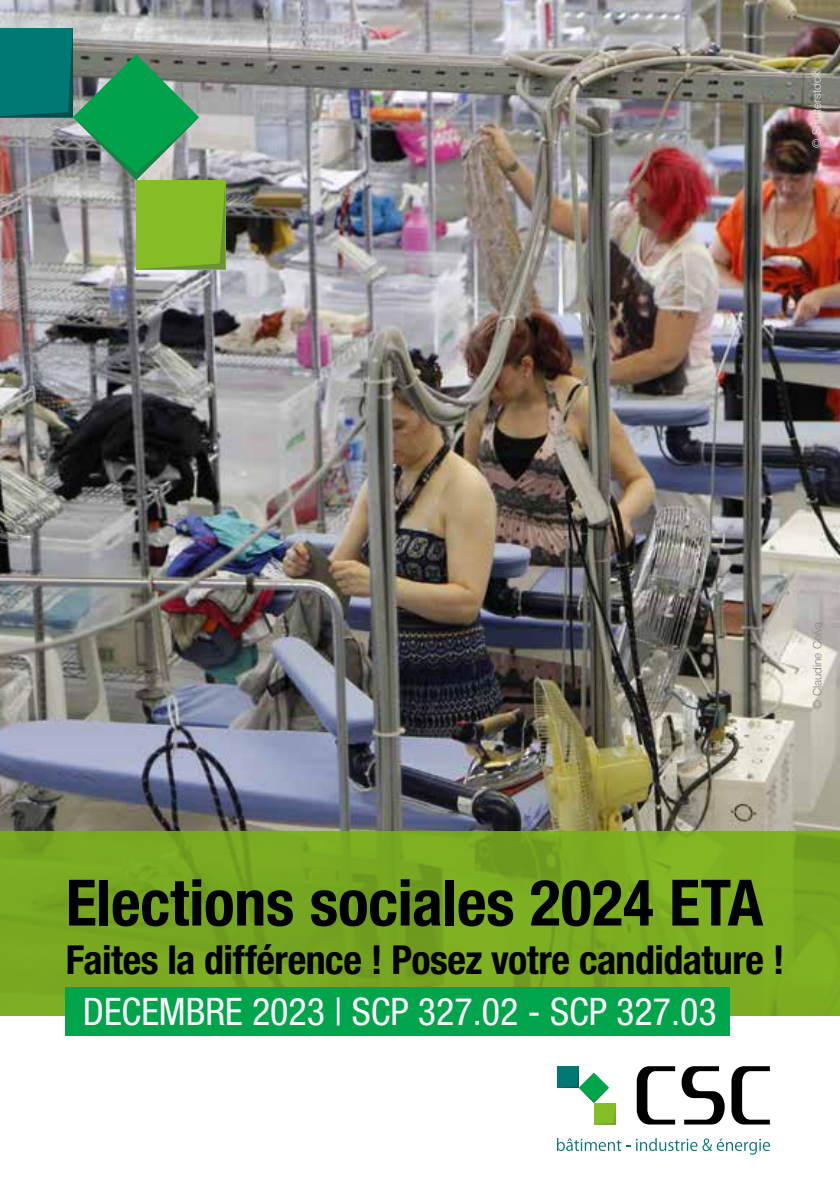
<style>
.page{position:relative;width:840px;height:1191px;background:#fff}
.page>*{position:absolute;margin:0;border:0;box-sizing:border-box;transform-origin:0 0}
.t1{font:700 condensed 64px "Helvetica Neue LT Pro";letter-spacing:-.005em;color:#000}
.t2{font:700 condensed 40px "Helvetica Neue LT Pro";letter-spacing:-.015em;color:#000}
.t3{font:condensed 38px "Helvetica Neue LT Std";color:#fff}
.t4{font:300 11.6px "Helvetica Neue LT Pro";color:#878787}
.t5{font:300 11.6px "Helvetica Neue LT Pro";color:#e3e3e3}
</style>
<div class="page">
<svg style="left:636px;top:1066px;width:38px;height:58px"></svg>
<svg style="left:681px;top:1066px;width:43px;height:58px"></svg>
<svg style="left:731px;top:1066px;width:38px;height:58px"></svg>
<svg style="left:557px;top:1138px;width:212px;height:16px"></svg>
<svg style="left:557px;top:1066px;width:58px;height:58px"></svg>
<img style="left:0;top:0;width:839px;height:831px">
<svg style="left:0;top:28px;width:225px;height:241px;background:#6f9a77"></svg>
<svg style="left:0;top:831px;width:839px;height:184px;background:#78a820"></svg>
<div style="left:66px;top:987px;width:663px;height:48px;background:#00a44b"></div>
<p class="t5" style="left:809px;top:148px;width:78px;rotate:-90deg">© Shutterstock</p>
<p class="t4" style="left:809px;top:709px;width:89px;rotate:-90deg">© Claudine Celva</p>
<h1 class="t1" style="left:66px;top:864px;width:698px">Elections sociales 2024 ETA</h1>
<p class="t2" style="left:66px;top:935px;width:720px">Faites la différence ! Posez votre candidature !</p>
<p class="t3" style="left:83px;top:989px;width:635px">DECEMBRE 2023 | SCP 327.02 - SCP 327.03</p>
</div>
